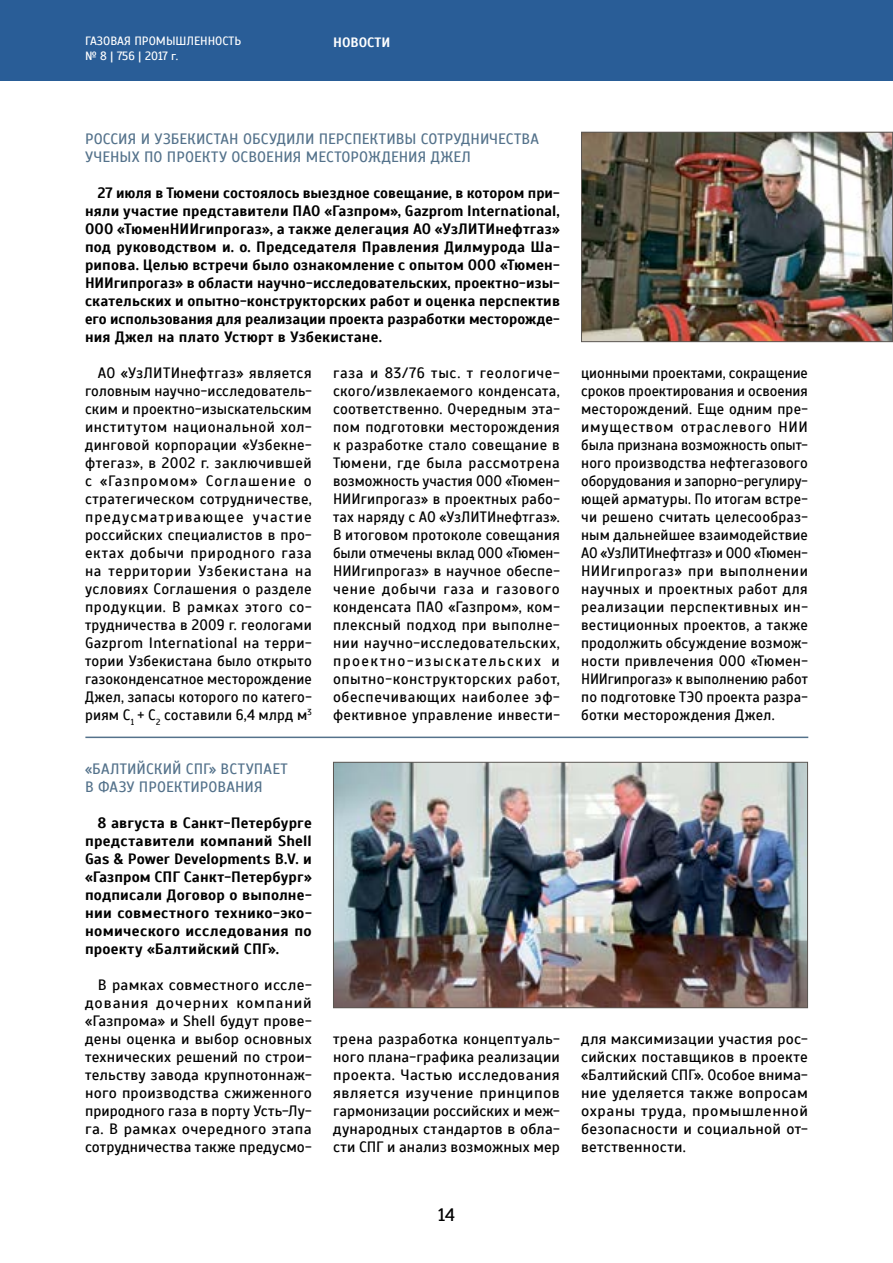
<style>
.page{position:relative;width:893px;height:1263px;background:#fff}
.page>*{position:absolute;margin:0;border:0;box-sizing:border-box;transform-origin:0 0}
.t1{font:18px "Scada";color:#000}
.t2{font:15px/18px "Scada";letter-spacing:.015em;color:#000;text-align:justify}
.t3{font:700 15px/18px "Scada";letter-spacing:.015em;color:#000;text-align:justify}
.t4{font:15px/18px "Scada";letter-spacing:.015em;color:#000;text-align:justify;scale:.96 1}
.t5{font:15px/18px "Scada";letter-spacing:.005em;color:#54728b}
.t6{font:700 13.5px "Scada";color:#fff}
.t7{font:12px/14.4px "Scada";color:#fff}
</style>
<div class="page">
<div style="left:0;top:0;width:893px;height:81px;background:#295d97"></div>
<img style="left:583px;top:134px;width:308px;height:206px">
<div style="left:581px;top:132px;width:312px;height:210px;border:1px solid #5b5753"></div>
<hr style="left:85px;top:737px;width:723px;height:1px;background:#54728b">
<img style="left:335px;top:764px;width:471px;height:242px">
<div style="left:333px;top:762px;width:475px;height:246px;border:1px solid #5b5753"></div>
<p class="t7" style="left:85px;top:34px;width:158px">ГАЗОВАЯ ПРОМЫШЛЕННОСТЬ № 8 | 756 | 2017 г.</p>
<p class="t6" style="left:333px;top:34px;width:59px">НОВОСТИ</p>
<p class="t5" style="left:85px;top:130px;width:455px">РОССИЯ И УЗБЕКИСТАН ОБСУДИЛИ ПЕРСПЕКТИВЫ СОТРУДНИЧЕСТВА<br>УЧЕНЫХ ПО ПРОЕКТУ ОСВОЕНИЯ МЕСТОРОЖДЕНИЯ ДЖЕЛ</p>
<p class="t3" style="left:85px;top:184px;width:476px;text-indent:13px">27 июля в Тюмени состоялось выездное совещание, в котором при&shy;няли участие представители ПАО «Газпром», Gazprom International, ООО «ТюменНИИгипрогаз», а также делегация АО «УзЛИТИнефтгаз» под руководством и. о. Председателя Правления Дилмурода Ша&shy;рипова. Целью встречи было ознакомление с опытом ООО «Тюмен-НИИгипрогаз» в области научно-исследовательских, проектно-изы&shy;скательских и опытно-конструкторских работ и оценка перспектив его использования для реализации проекта разработки месторожде&shy;ния Джел на плато Устюрт в Узбекистане.</p>
<p class="t2" style="left:85px;top:364px;width:228px;text-indent:13px">АО «УзЛИТИнефтгаз» является головным научно-исследователь&shy;ским и проектно-изыскательским институтом национальной хол&shy;динговой корпорации «Узбекне&shy;фтегаз», в 2002 г. заключившей с «Газпромом» Соглашение о стратегическом сотрудничестве, предусматривающее участие российских специалистов в про&shy;ектах добычи природного газа на территории Узбекистана на условиях Соглашения о разделе продукции. В рамках этого со&shy;трудничества в 2009 г. геологами Gazprom International на терри&shy;тории Узбекистана было открыто газоконденсатное месторождение Джел, запасы которого по катего&shy;риям С<sub>1</sub> + С<sub>2</sub> составили 6,4 млрд м<sup>3</sup></p>
<p class="t2" style="left:333px;top:364px;width:228px">газа и 83/76 тыс. т геологиче&shy;ского/извлекаемого конденсата, соответственно. Очередным эта&shy;пом подготовки месторождения к разработке стало совещание в Тюмени, где была рассмотрена возможность участия ООО «Тюмен-НИИгипрогаз» в проектных рабо&shy;тах наряду с АО «УзЛИТИнефтгаз».<br>В итоговом протоколе совещания были отмечены вклад ООО «Тюмен-НИИгипрогаз» в научное обеспе&shy;чение добычи газа и газового конденсата ПАО «Газпром», ком&shy;плексный подход при выполне&shy;нии научно-исследовательских, проектно-изыскательских и опытно-конструкторских работ, обеспечивающих наиболее эф&shy;фективное управление инвести-</p>
<p class="t4" style="left:581px;top:364px;width:238px">ционными проектами, сокращение сроков проектирования и освоения месторождений. Еще одним пре&shy;имуществом отраслевого НИИ была признана возможность опыт&shy;ного производства нефтегазового оборудования и запорно-регулиру&shy;ющей арматуры. По итогам встре&shy;чи решено считать целесообраз&shy;ным дальнейшее взаимодействие АО «УзЛИТИнефтгаз» и ООО «Тюмен-НИИгипрогаз» при выполнении научных и проектных работ для реализации перспективных ин&shy;вестиционных проектов, а также продолжить обсуждение возмож&shy;ности привлечения ООО «Тюмен-НИИгипрогаз» к выполнению работ по подготовке ТЭО проекта разра&shy;ботки месторождения Джел.</p>
<p class="t5" style="left:85px;top:760px;width:204px">«БАЛТИЙСКИЙ СПГ» ВСТУПАЕТ<br>В ФАЗУ ПРОЕКТИРОВАНИЯ</p>
<p class="t3" style="left:85px;top:814px;width:228px;text-indent:13px">8 августа в Санкт-Петербурге представители компаний Shell Gas &amp; Power Developments B.V. и «Газпром СПГ Санкт-Петербург» подписали Договор о выполне&shy;нии совместного технико-эко&shy;номического исследования по проекту «Балтийский СПГ».</p>
<p class="t2" style="left:85px;top:976px;width:228px;text-indent:13px">В рамках совместного иссле&shy;дования дочерних компаний «Газпрома» и Shell будут прове&shy;дены оценка и выбор основных технических решений по строи&shy;тельству завода крупнотоннаж&shy;ного производства сжиженного природного газа в порту Усть-Лу&shy;га. В рамках очередного этапа сотрудничества также предусмо-</p>
<p class="t2" style="left:333px;top:1030px;width:228px">трена разработка концептуаль&shy;ного плана-графика реализации проекта. Частью исследования является изучение принципов гармонизации российских и меж&shy;дународных стандартов в обла&shy;сти СПГ и анализ возможных мер</p>
<p class="t2" style="left:581px;top:1030px;width:228px">для максимизации участия рос&shy;сийских поставщиков в проекте «Балтийский СПГ». Особое внима&shy;ние уделяется также вопросам охраны труда, промышленной безопасности и социальной от&shy;ветственности.</p>
<p class="t1" style="left:438px;top:1204px;width:18px">14</p>
</div>
